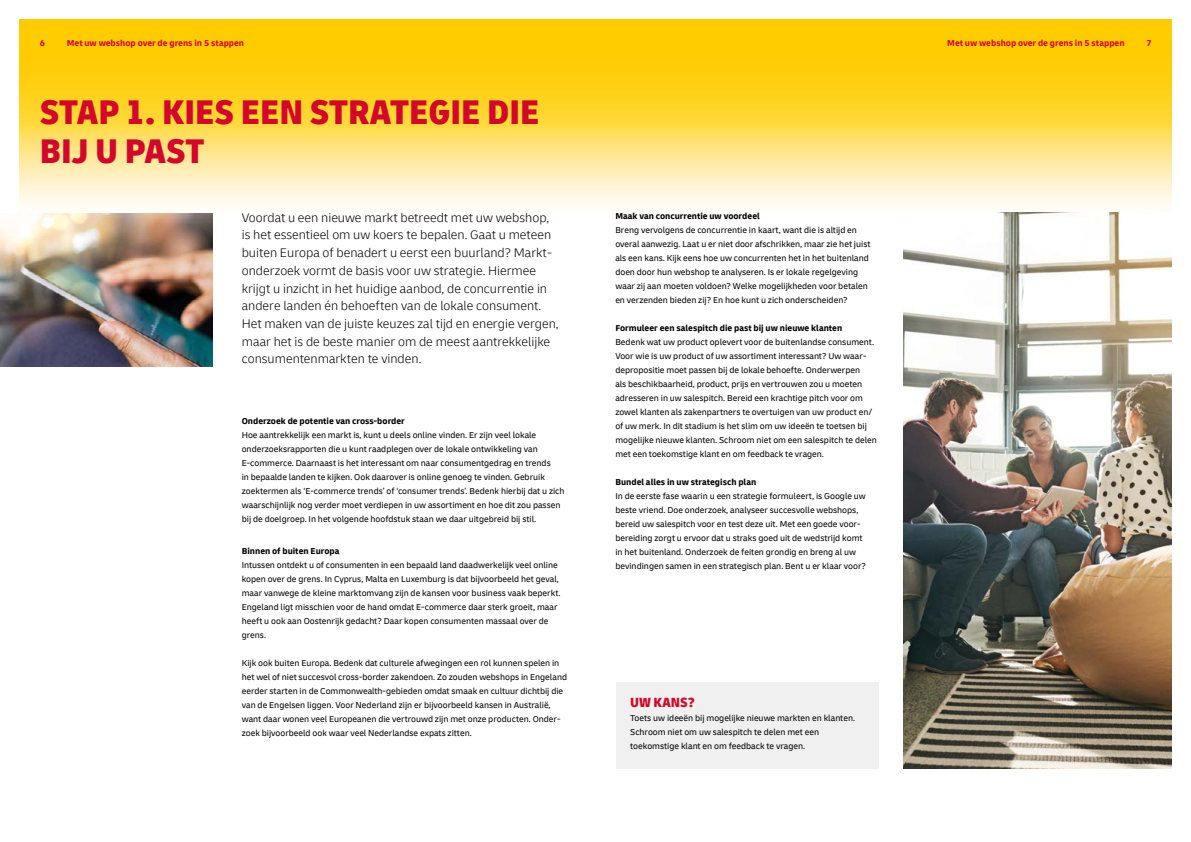
<style>
.page{position:relative;width:1191px;height:842px;background:#fff}
.page>*{position:absolute;margin:0;border:0;box-sizing:border-box;transform-origin:0 0}
.t1{font:900 condensed 36px/38.9px "Delivery";color:#d3072a}
.t2{font:900 condensed 14px "Delivery";color:#d3072a}
.t3{font:300 13px/17.7px "Delivery";color:#000}
.t4{font:9px/14px "Delivery";color:#000}
.t5{font:700 9px "Delivery";color:#000}
.t6{font:700 9px "Delivery";color:#d3072a}
</style>
<div class="page">
<svg style="left:20px;top:20px;width:1151px;height:193px;background:#fedc57"></svg>
<div style="left:616px;top:682px;width:262px;height:86px;background:#f0f0f0"></div>
<img style="left:0;top:213px;width:213px;height:153px">
<img style="left:903px;top:213px;width:268px;height:555px">
<p class="t6" style="left:40px;top:37px;width:7px">6</p>
<p class="t6" style="left:67px;top:37px;width:179px">Met uw webshop over de grens in 5 stappen</p>
<p class="t6" style="left:947px;top:37px;width:179px">Met uw webshop over de grens in 5 stappen</p>
<p class="t6" style="left:1146px;top:37px;width:7px">7</p>
<h1 class="t1" style="left:40px;top:93px;width:501px">STAP 1. KIES EEN STRATEGIE DIE<br>BIJ U PAST</h1>
<p class="t3" style="left:242px;top:208px;width:318px">Voordat u een nieuwe markt betreedt met uw webshop, is het essentieel om uw koers te bepalen. Gaat u meteen buiten Europa of benadert u eerst een buurland? Markt&shy;onderzoek vormt de basis voor uw strategie. Hiermee krijgt u inzicht in het huidige aanbod, de concurrentie in andere landen én behoeften van de lokale consument.<br>Het maken van de juiste keuzes zal tijd en energie vergen, maar het is de beste manier om de meest aantrekkelijke consumentenmarkten te vinden.</p>
<p class="t5" style="left:242px;top:416px;width:165px">Onderzoek de potentie van cross-border</p>
<p class="t4" style="left:242px;top:428px;width:324px">Hoe aantrekkelijk een markt is, kunt u deels online vinden. Er zijn veel lokale onderzoeksrapporten die u kunt raadplegen over de lokale ontwikkeling van E-commerce. Daarnaast is het interessant om naar consumentgedrag en trends<br>in bepaalde landen te kijken. Ook daarover is online genoeg te vinden. Gebruik zoektermen als ‘E-commerce trends’ of ‘consumer trends’. Bedenk hierbij dat u zich waarschijnlijk nog verder moet verdiepen in uw assortiment en hoe dit zou passen bij de doelgroep. In het volgende hoofdstuk staan we daar uitgebreid bij stil.</p>
<p class="t5" style="left:242px;top:545px;width:99px">Binnen of buiten Europa</p>
<p class="t4" style="left:242px;top:558px;width:320px">Intussen ontdekt u of consumenten in een bepaald land daadwerkelijk veel online kopen over de grens. In Cyprus, Malta en Luxemburg is dat bijvoorbeeld het geval, maar vanwege de kleine marktomvang zijn de kansen voor business vaak beperkt.<br>Engeland ligt misschien voor de hand omdat E-commerce daar sterk groeit, maar heeft u ook aan Oostenrijk gedacht? Daar kopen consumenten massaal over de grens.</p>
<p class="t4" style="left:242px;top:656px;width:327px">Kijk ook buiten Europa. Bedenk dat culturele afwegingen een rol kunnen spelen in het wel of niet succesvol cross-border zakendoen. Zo zouden webshops in Engeland eerder starten in de Commonwealth-gebieden omdat smaak en cultuur dichtbij die van de Engelsen liggen. Voor Nederland zijn er bijvoorbeeld kansen in Australië, want daar wonen veel Europeanen die vertrouwd zijn met onze producten. Onder&shy;zoek bijvoorbeeld ook waar veel Nederlandse expats zitten.</p>
<p class="t5" style="left:615px;top:210px;width:146px">Maak van concurrentie uw voordeel</p>
<p class="t4" style="left:615px;top:223px;width:257px">Breng vervolgens de concurrentie in kaart, want die is altijd en overal aanwezig. Laat u er niet door afschrikken, maar zie het juist als een kans. Kijk eens hoe uw concurrenten het in het buitenland doen door hun webshop te analyseren. Is er lokale regelgeving waar zij aan moeten voldoen? Welke mogelijkheden voor betalen en verzenden bieden zij? En hoe kunt u zich onderscheiden?</p>
<p class="t5" style="left:615px;top:322px;width:228px">Formuleer een salespitch die past bij uw nieuwe klanten</p>
<p class="t4" style="left:615px;top:335px;width:263px">Bedenk wat uw product oplevert voor de buitenlandse consument.<br>Voor wie is uw product of uw assortiment interessant? Uw waar&shy;depropositie moet passen bij de lokale behoefte. Onderwerpen<br>als beschikbaarheid, product, prijs en vertrouwen zou u moeten adresseren in uw salespitch. Bereid een krachtige pitch voor om zowel klanten als zakenpartners te overtuigen van uw product en/ of uw merk. In dit stadium is het slim om uw ideeën te toetsen bij mogelijke nieuwe klanten. Schroom niet om een salespitch te delen met een toekomstige klant en om feedback te vragen.</p>
<p class="t5" style="left:615px;top:476px;width:142px">Bundel alles in uw strategisch plan</p>
<p class="t4" style="left:615px;top:489px;width:252px">In de eerste fase waarin u een strategie formuleert, is Google uw beste vriend. Doe onderzoek, analyseer succesvolle webshops, bereid uw salespitch voor en test deze uit. Met een goede voor&shy;bereiding zorgt u ervoor dat u straks goed uit de wedstrijd komt in het buitenland. Onderzoek de feiten grondig en breng al uw bevindingen samen in een strategisch plan. Bent u er klaar voor?</p>
<h2 class="t2" style="left:630px;top:693px;width:66px">UW KANS?</h2>
<p class="t4" style="left:630px;top:710px;width:226px">Toets uw ideeën bij mogelijke nieuwe markten en klanten.<br>Schroom niet om uw salespitch te delen met een toekomstige klant en om feedback te vragen.</p>
</div>
